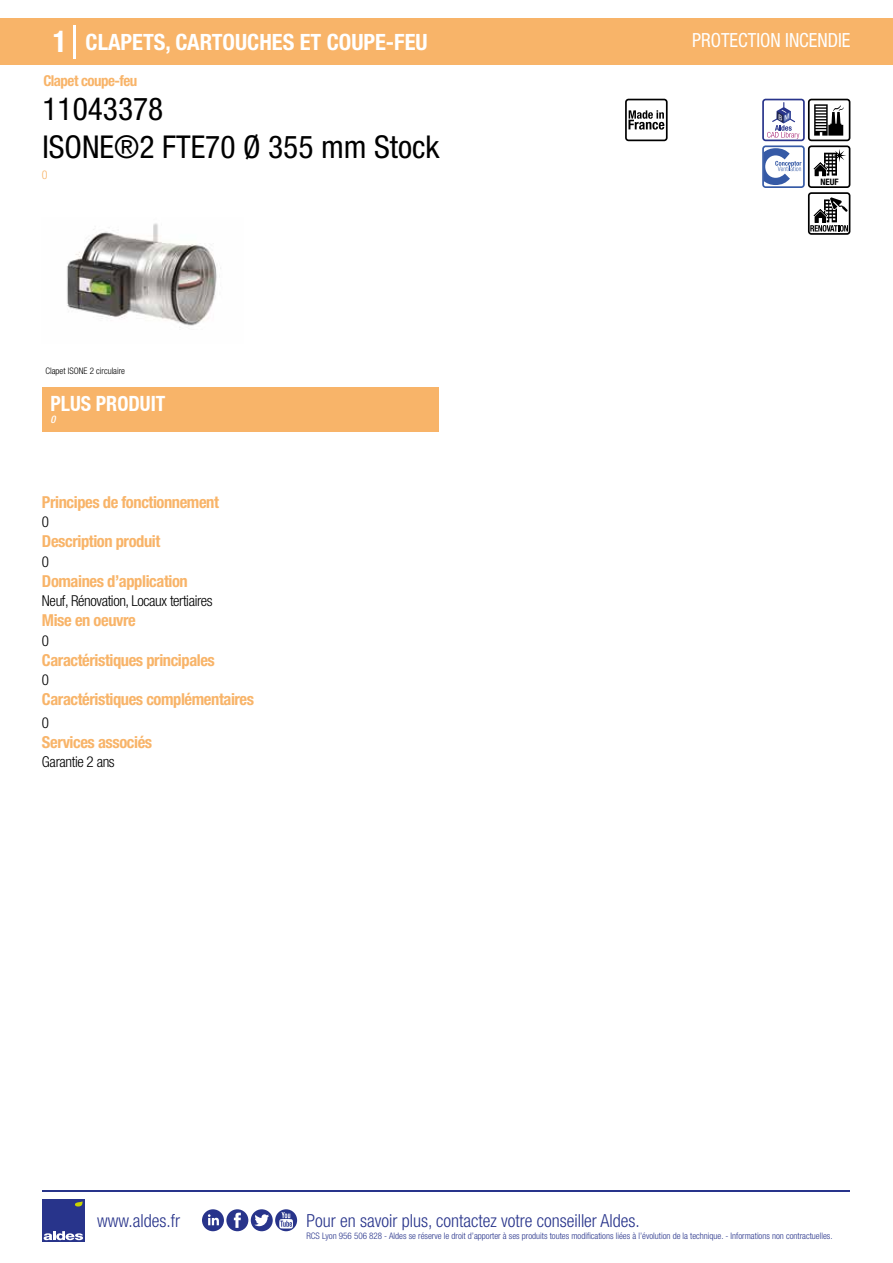
<style>
.page{position:relative;width:893px;height:1263px;background:#fff}
.page>*{position:absolute;margin:0;border:0;box-sizing:border-box;transform-origin:0 0}
.t1{font:condensed 31.5px "Helvetica Neue LT Std";color:#000}
.t2{font:700 condensed 22.5px "Helvetica Neue LT Std";color:#fff}
.t3{font:700 condensed 21px "Helvetica Neue";color:#fff;scale:.95 1}
.t4{font:condensed 19.5px "Helvetica Neue LT Std";color:#fff;scale:.95 1}
.t5{font:300 condensed 18px "Helvetica Neue";color:#28348b}
.t6{font:700 condensed 16.5px "Helvetica Neue LT Std";letter-spacing:-.025em;color:#f8b469}
.t7{font:300 condensed 15px "Helvetica Neue LT Std";letter-spacing:-.025em;color:#000}
.t8{font:700 condensed 15px "Helvetica Neue LT Std";letter-spacing:-.035em;color:#f8b469}
.t9{font:300 condensed 12px "Helvetica Neue LT Std";color:#f8b469}
.t10{font:italic 500 condensed 10.5px "Helvetica Neue";color:#fff}
.t11{font:300 condensed 9px "Helvetica Neue";color:#28348b}
.t12{font:300 condensed 9px "Helvetica Neue";color:#000}
.t13{font:700 condensed 8.85px "Helvetica Neue";color:#000}
.s1{font-size:30px}
</style>
<div class="page">
<div style="left:1px;top:18px;width:892px;height:46px;background:#f8b469"></div>
<svg style="left:625px;top:99px;width:43px;height:42px"></svg>
<div style="left:42px;top:387px;width:396px;height:45px;background:#f8b469"></div>
<hr style="left:74px;top:25px;width:2px;height:33px;background:#fff">
<div style="left:42px;top:1199px;width:42px;height:43px;background:#28348b"></div>
<svg style="left:44px;top:1231px;width:39px;height:9px"></svg>
<svg style="left:75px;top:1201px;width:8px;height:5px"></svg>
<svg style="left:67px;top:223px;width:154px;height:105px"></svg>
<hr style="left:42px;top:1190px;width:808px;height:1px;background:#28348b">
<svg style="left:202px;top:1209px;width:95px;height:22px"></svg>
<svg style="left:762px;top:99px;width:88px;height:136px"></svg>
<h2 class="t2" style="left:53px;top:28px;width:376px"><span class="s1">1</span> CLAPETS, CARTOUCHES ET COUPE-FEU</h2>
<p class="t4" style="left:692px;top:29px;width:168px">PROTECTION INCENDIE</p>
<p class="t8" style="left:43px;top:71px;width:96px">Clapet coupe-feu</p>
<h1 class="t1" style="left:42px;top:91px;width:122px">11043378</h1>
<h1 class="t1" style="left:42px;top:128px;width:398px">ISONE®2 FTE70 Ø 355 mm Stock</h1>
<p class="t9" style="left:42px;top:167px;width:7px">0</p>
<p class="t12" style="left:45px;top:365px;width:81px">Clapet ISONE 2 circulaire</p>
<p class="t3" style="left:50px;top:391px;width:122px">PLUS PRODUIT</p>
<p class="t10" style="left:50px;top:413px;width:7px">0</p>
<p class="t6" style="left:42px;top:492px;width:179px">Principes de fonctionnement</p>
<p class="t7" style="left:42px;top:513px;width:9px">0</p>
<p class="t7" style="left:42px;top:553px;width:9px">0</p>
<p class="t7" style="left:42px;top:592px;width:172px">Neuf, Rénovation, Locaux tertiaires</p>
<p class="t7" style="left:42px;top:632px;width:9px">0</p>
<p class="t6" style="left:42px;top:531px;width:120px">Description produit</p>
<p class="t6" style="left:42px;top:571px;width:147px">Domaines d’application</p>
<p class="t6" style="left:42px;top:610px;width:95px">Mise en oeuvre</p>
<p class="t6" style="left:42px;top:650px;width:174px">Caractéristiques principales</p>
<p class="t6" style="left:42px;top:689px;width:214px">Caractéristiques complémentaires</p>
<p class="t7" style="left:42px;top:671px;width:9px">0</p>
<p class="t7" style="left:42px;top:714px;width:9px">0</p>
<p class="t6" style="left:42px;top:732px;width:112px">Services associés</p>
<p class="t7" style="left:42px;top:753px;width:74px">Garantie 2 ans</p>
<p class="t13" style="left:820px;top:176px;width:20px">NEUF</p>
<p class="t5" style="left:97px;top:1211px;width:84px">www.aldes.fr</p>
<p class="t5" style="left:306px;top:1211px;width:335px">Pour en savoir plus, contactez votre conseiller Aldes.</p>
<p class="t11" style="left:306px;top:1230px;width:528px">RCS Lyon 956 506 828 - Aldes se réserve le droit d’apporter à ses produits toutes modifications liées à l’évolution de la technique. - Informations non contractuelles.</p>
</div>
